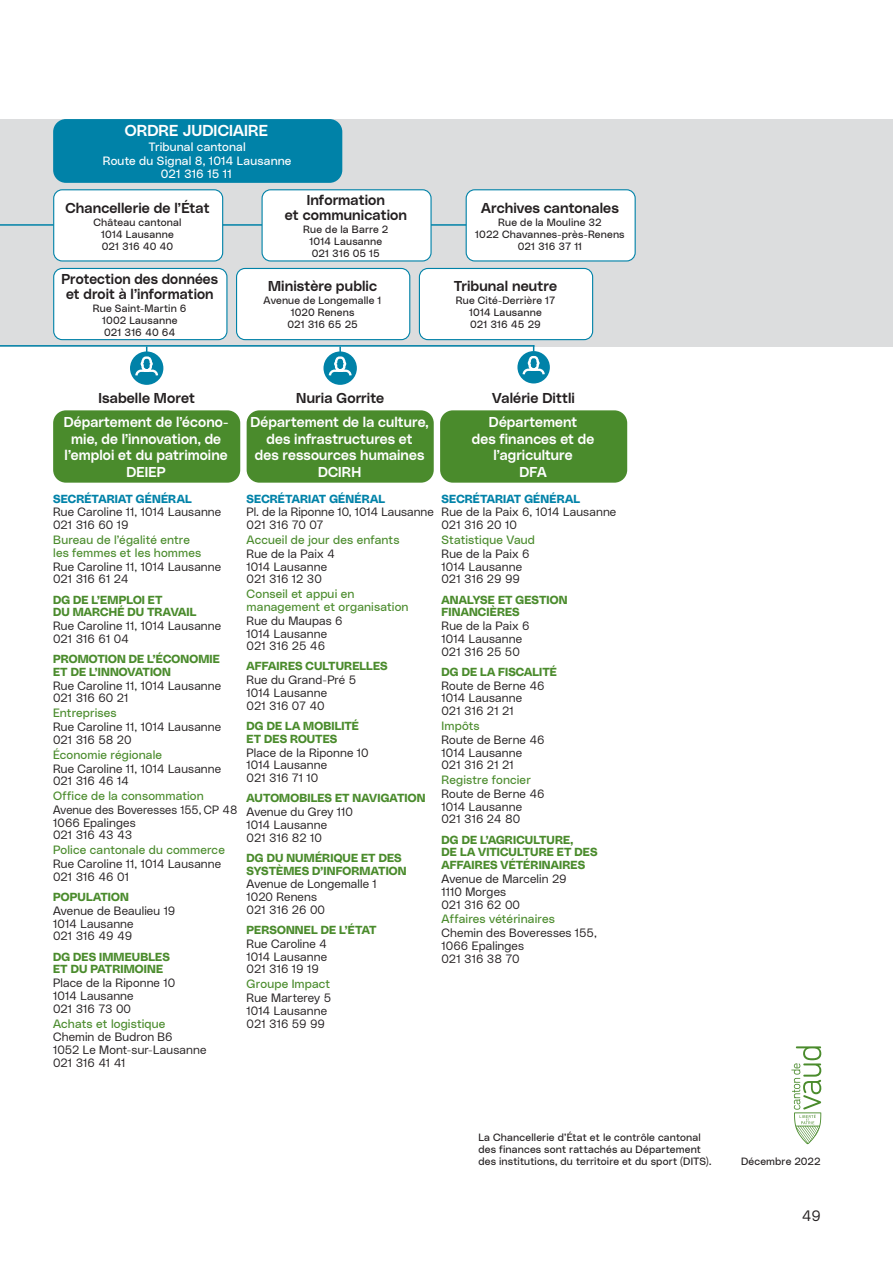
<style>
.page{position:relative;width:893px;height:1263px;background:#fff}
.page>*{position:absolute;margin:0;border:0;box-sizing:border-box;transform-origin:0 0}
.t1{font:15.75px "Poly Sans Median";letter-spacing:.01em;color:#fff}
.t2{font:15px "Poly Sans Slim";color:#231f20}
.t3{font:14.25px/16.5px "Poly Sans Median";letter-spacing:.005em;color:#fff;text-align:center}
.t4{font:14.25px/15px "Poly Sans Median";letter-spacing:.005em;color:#231f20;text-align:center}
.t5{font:12px/12.8px "Poly Sans Slim";letter-spacing:.01em;color:#231f20}
.t6{font:12px/12.8px "Poly Sans Neutral";letter-spacing:.01em;color:#4a8b2c}
.t7{font:12px/13.5px "Poly Sans Neutral";letter-spacing:.01em;color:#fff;text-align:center}
.t8{font:12px/12.8px "Poly Sans Slim";letter-spacing:.01em;color:#231f20;scale:.96 1}
.t9{font:11.7px/12.8px "Poly Sans Bulky";letter-spacing:.015em;color:#4a8b2c}
.t10{font:11.7px "Poly Sans Bulky";letter-spacing:.015em;color:#0082a8}
.t11{font:10.5px/12px "Poly Sans Neutral";letter-spacing:.015em;color:#231f20;text-align:center}
</style>
<div class="page">
<div style="left:53px;top:410px;width:187px;height:73px;background:#4a8b2c;border-radius:13px"></div>
<div style="left:247px;top:410px;width:187px;height:73px;background:#4a8b2c;border-radius:13px"></div>
<div style="left:440px;top:410px;width:187px;height:73px;background:#4a8b2c;border-radius:13px"></div>
<div style="left:0;top:119px;width:893px;height:228px;background:#dcddde"></div>
<div style="left:130px;top:351px;width:33px;height:34px;background:#0082a8;border-radius:50%"></div>
<svg style="left:134px;top:347px;width:25px;height:29px"></svg>
<div style="left:323px;top:351px;width:34px;height:34px;background:#0082a8;border-radius:50%"></div>
<svg style="left:328px;top:347px;width:25px;height:29px"></svg>
<div style="left:517px;top:351px;width:33px;height:32px;background:#0082a8;border-radius:50%"></div>
<svg style="left:521px;top:345px;width:25px;height:30px"></svg>
<div style="left:53px;top:119px;width:289px;height:64px;background:#0082a8;border-radius:13px"></div>
<div style="left:54px;top:268px;width:173px;height:72px;background:#fff;border-radius:9px"></div>
<div style="left:53px;top:268px;width:174px;height:72px;border:1px solid #0082a8;border-radius:9px"></div>
<div style="left:237px;top:268px;width:173px;height:72px;background:#fff;border-radius:9px"></div>
<div style="left:236px;top:268px;width:174px;height:72px;border:1px solid #0082a8;border-radius:9px"></div>
<div style="left:419px;top:268px;width:174px;height:72px;background:#fff;border-radius:9px"></div>
<div style="left:419px;top:268px;width:174px;height:72px;border:1px solid #0082a8;border-radius:9px"></div>
<svg style="left:791px;top:1046px;width:30px;height:98px"></svg>
<hr style="left:0;top:224px;width:471px;height:2px;background:#0082a8">
<hr style="left:0;top:345px;width:534px;height:2px;background:#0082a8">
<div style="left:262px;top:190px;width:169px;height:71px;background:#fff;border-radius:9px"></div>
<div style="left:261px;top:189px;width:171px;height:72px;border:1px solid #0082a8;border-radius:9px"></div>
<div style="left:466px;top:190px;width:169px;height:71px;background:#fff;border-radius:9px"></div>
<div style="left:466px;top:189px;width:170px;height:72px;border:1px solid #0082a8;border-radius:9px"></div>
<div style="left:54px;top:190px;width:169px;height:71px;background:#fff;border-radius:9px"></div>
<div style="left:53px;top:189px;width:170px;height:72px;border:1px solid #0082a8;border-radius:9px"></div>
<h1 class="t1" style="left:125px;top:119px;width:145px">ORDRE JUDICIAIRE</h1>
<p class="t7" style="left:103px;top:139px;width:190px">Tribunal cantonal<br>Route du Signal 8, 1014 Lausanne<br>021 316 15 11</p>
<p class="t4" style="left:65px;top:199px;width:146px">Chancellerie de l’État</p>
<p class="t11" style="left:93px;top:215px;width:90px">Château cantonal<br>1014 Lausanne<br>021 316 40 40</p>
<p class="t4" style="left:61px;top:270px;width:158px">Protection des données et droit à l’information</p>
<p class="t11" style="left:93px;top:301px;width:95px">Rue Saint-Martin 6<br>1002 Lausanne<br>021 316 40 64</p>
<p class="t4" style="left:285px;top:191px;width:124px">Information<br>et communication</p>
<p class="t11" style="left:303px;top:223px;width:87px">Rue de la Barre 2<br>1014 Lausanne<br>021 316 05 15</p>
<p class="t4" style="left:268px;top:277px;width:110px">Ministère public</p>
<p class="t11" style="left:264px;top:294px;width:119px">Avenue de Longemalle 1<br>1020 Renens<br>021 316 65 25</p>
<p class="t4" style="left:481px;top:199px;width:139px">Archives cantonales</p>
<p class="t11" style="left:475px;top:215px;width:151px">Rue de la Mouline 32<br>1022 Chavannes-près-Renens<br>021 316 37 11</p>
<p class="t4" style="left:454px;top:277px;width:105px">Tribunal neutre</p>
<p class="t11" style="left:456px;top:294px;width:101px">Rue Cité-Derrière 17<br>1014 Lausanne<br>021 316 45 29</p>
<p class="t4" style="left:98px;top:389px;width:98px">Isabelle Moret</p>
<p class="t4" style="left:296px;top:389px;width:89px">Nuria Gorrite</p>
<p class="t4" style="left:492px;top:389px;width:84px">Valérie Dittli</p>
<p class="t3" style="left:64px;top:413px;width:166px">Département de l’écono&shy;mie, de l’innovation, de l’emploi et du patrimoine<br>DEIEP</p>
<p class="t3" style="left:251px;top:413px;width:180px">Département de la culture, des infrastructures et<br>des ressources humaines<br>DCIRH</p>
<p class="t3" style="left:472px;top:413px;width:124px">Département<br>des finances et de l’agriculture<br>DFA</p>
<p class="t10" style="left:53px;top:489px;width:140px">SECRÉTARIAT GÉNÉRAL</p>
<p class="t5" style="left:53px;top:505px;width:170px">Rue Caroline 11, 1014 Lausanne<br>021 316 60 19</p>
<p class="t6" style="left:53px;top:533px;width:150px">Bureau de l’égalité entre les femmes et les hommes</p>
<p class="t5" style="left:53px;top:559px;width:170px">Rue Caroline 11, 1014 Lausanne<br>021 316 61 24</p>
<p class="t9" style="left:53px;top:592px;width:145px">DG DE L’EMPLOI ET<br>DU MARCHÉ DU TRAVAIL</p>
<p class="t5" style="left:53px;top:619px;width:170px">Rue Caroline 11, 1014 Lausanne<br>021 316 61 04</p>
<p class="t9" style="left:53px;top:652px;width:168px">PROMOTION DE L’ÉCONOMIE<br>ET DE L’INNOVATION</p>
<p class="t5" style="left:53px;top:678px;width:170px">Rue Caroline 11, 1014 Lausanne<br>021 316 60 21</p>
<p class="t6" style="left:53px;top:706px;width:65px">Entreprises</p>
<p class="t5" style="left:53px;top:720px;width:170px">Rue Caroline 11, 1014 Lausanne<br>021 316 58 20</p>
<p class="t6" style="left:53px;top:747px;width:110px">Économie régionale</p>
<p class="t5" style="left:53px;top:761px;width:170px">Rue Caroline 11, 1014 Lausanne<br>021 316 46 14</p>
<p class="t6" style="left:53px;top:789px;width:152px">Office de la consommation</p>
<p class="t8" style="left:53px;top:803px;width:193px">Avenue des Boveresses 155, CP 48<br>1066 Epalinges<br>021 316 43 43</p>
<p class="t6" style="left:53px;top:843px;width:173px">Police cantonale du commerce</p>
<p class="t5" style="left:53px;top:857px;width:170px">Rue Caroline 11, 1014 Lausanne<br>021 316 46 01</p>
<p class="t9" style="left:53px;top:890px;width:77px">POPULATION</p>
<p class="t5" style="left:53px;top:903px;width:124px">Avenue de Beaulieu 19<br>1014 Lausanne<br>021 316 49 49</p>
<p class="t9" style="left:53px;top:949px;width:118px">DG DES IMMEUBLES<br>ET DU PATRIMOINE</p>
<p class="t5" style="left:53px;top:976px;width:124px">Place de la Riponne 10<br>1014 Lausanne<br>021 316 73 00</p>
<p class="t6" style="left:53px;top:1016px;width:114px">Achats et logistique</p>
<p class="t5" style="left:53px;top:1030px;width:155px">Chemin de Budron B6<br>1052 Le Mont-sur-Lausanne<br>021 316 41 41</p>
<p class="t10" style="left:247px;top:489px;width:140px">SECRÉTARIAT GÉNÉRAL</p>
<p class="t5" style="left:247px;top:505px;width:189px">Pl. de la Riponne 10, 1014 Lausanne<br>021 316 70 07</p>
<p class="t6" style="left:247px;top:533px;width:154px">Accueil de jour des enfants</p>
<p class="t5" style="left:247px;top:546px;width:90px">Rue de la Paix 4<br>1014 Lausanne<br>021 316 12 30</p>
<p class="t6" style="left:247px;top:587px;width:163px">Conseil et appui en management et organisation</p>
<p class="t5" style="left:247px;top:613px;width:98px">Rue du Maupas 6<br>1014 Lausanne<br>021 316 25 46</p>
<p class="t9" style="left:247px;top:659px;width:142px">AFFAIRES CULTURELLES</p>
<p class="t5" style="left:247px;top:673px;width:111px">Rue du Grand-Pré 5<br>1014 Lausanne<br>021 316 07 40</p>
<p class="t9" style="left:247px;top:719px;width:114px">DG DE LA MOBILITÉ<br>ET DES ROUTES</p>
<p class="t5" style="left:247px;top:745px;width:124px">Place de la Riponne 10<br>1014 Lausanne<br>021 316 71 10</p>
<p class="t9" style="left:247px;top:791px;width:180px">AUTOMOBILES ET NAVIGATION</p>
<p class="t5" style="left:247px;top:805px;width:108px">Avenue du Grey 110<br>1014 Lausanne<br>021 316 82 10</p>
<p class="t9" style="left:247px;top:850px;width:161px">DG DU NUMÉRIQUE ET DES<br>SYSTÈMES D’INFORMATION</p>
<p class="t5" style="left:247px;top:877px;width:132px">Avenue de Longemalle 1<br>1020 Renens<br>021 316 26 00</p>
<p class="t9" style="left:247px;top:923px;width:132px">PERSONNEL DE L’ÉTAT</p>
<p class="t5" style="left:247px;top:936px;width:82px;text-align:justify">Rue Caroline 4<br>1014 Lausanne 021 316 19 19</p>
<p class="t6" style="left:247px;top:977px;width:85px">Groupe Impact</p>
<p class="t5" style="left:247px;top:991px;width:86px">Rue Marterey 5<br>1014 Lausanne<br>021 316 59 99</p>
<p class="t10" style="left:442px;top:489px;width:140px">SECRÉTARIAT GÉNÉRAL</p>
<p class="t5" style="left:442px;top:505px;width:176px">Rue de la Paix 6, 1014 Lausanne<br>021 316 20 10</p>
<p class="t6" style="left:442px;top:533px;width:95px">Statistique Vaud</p>
<p class="t5" style="left:442px;top:546px;width:89px">Rue de la Paix 6<br>1014 Lausanne<br>021 316 29 99</p>
<p class="t9" style="left:442px;top:592px;width:127px">ANALYSE ET GESTION<br>FINANCIÈRES</p>
<p class="t5" style="left:442px;top:619px;width:89px">Rue de la Paix 6<br>1014 Lausanne<br>021 316 25 50</p>
<p class="t9" style="left:442px;top:664px;width:117px">DG DE LA FISCALITÉ</p>
<p class="t5" style="left:442px;top:678px;width:104px">Route de Berne 46<br>1014 Lausanne<br>021 316 21 21</p>
<p class="t6" style="left:442px;top:718px;width:40px">Impôts</p>
<p class="t5" style="left:442px;top:732px;width:104px">Route de Berne 46<br>1014 Lausanne<br>021 316 21 21</p>
<p class="t6" style="left:442px;top:773px;width:91px">Registre foncier</p>
<p class="t5" style="left:442px;top:787px;width:104px">Route de Berne 46<br>1014 Lausanne<br>021 316 24 80</p>
<p class="t9" style="left:442px;top:832px;width:157px">DG DE L’AGRICULTURE,<br>DE LA VITICULTURE ET DES<br>AFFAIRES VÉTÉRINAIRES</p>
<p class="t5" style="left:442px;top:872px;width:126px">Avenue de Marcelin 29<br>1110 Morges<br>021 316 62 00</p>
<p class="t6" style="left:442px;top:912px;width:115px">Affaires vétérinaires</p>
<p class="t5" style="left:442px;top:926px;width:157px">Chemin des Boveresses 155,<br>1066 Epalinges<br>021 316 38 70</p>
<p class="t11" style="left:478px;top:1131px;width:234px;text-align:left">La Chancellerie d’État et le contrôle cantonal des finances sont rattachés au Département des institutions, du territoire et du sport (DITS).</p>
<p class="t11" style="left:741px;top:1155px;width:81px">Décembre 2022</p>
<p class="t2" style="left:802px;top:1205px;width:20px">49</p>
</div>
